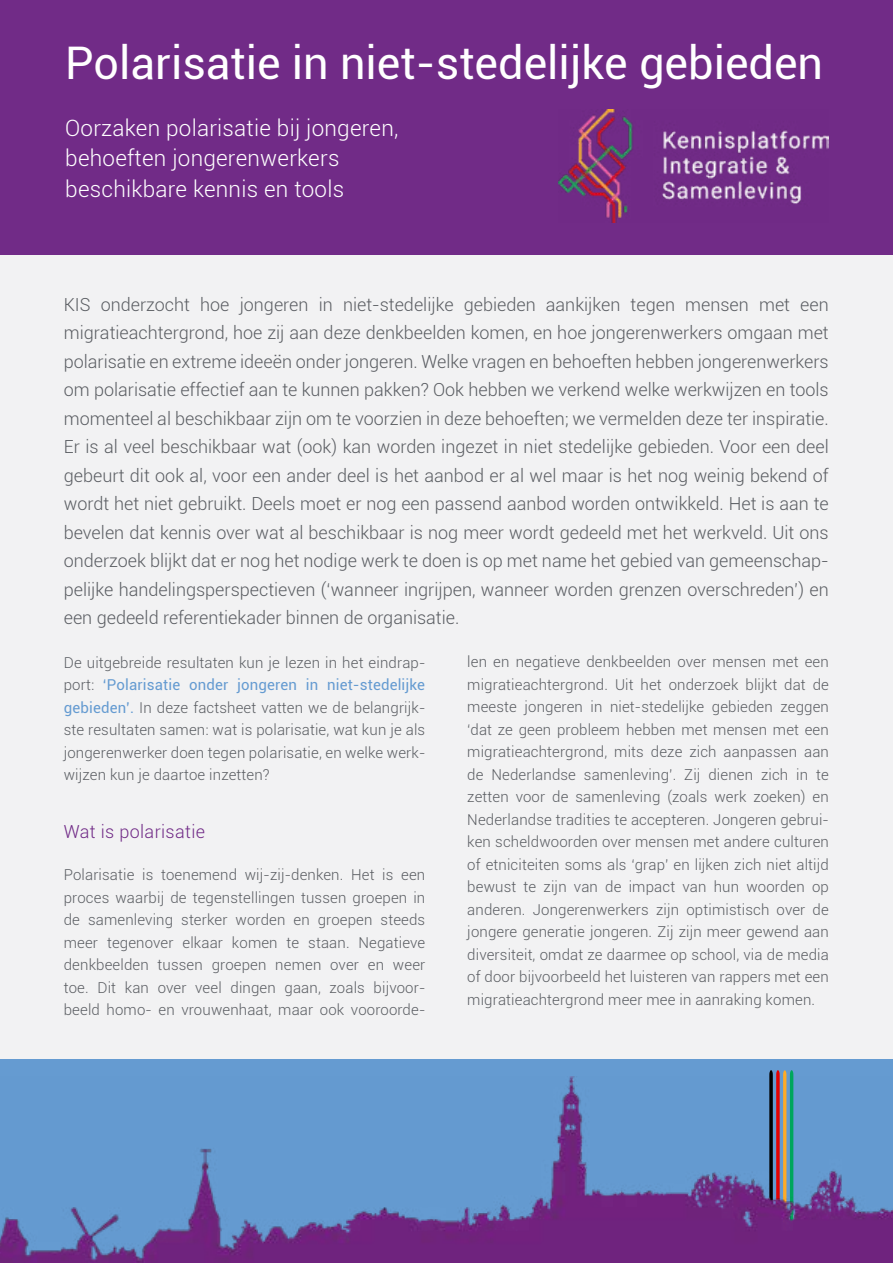
<style>
.page{position:relative;width:893px;height:1263px;background:#fff}
.page>*{position:absolute;margin:0;border:0;box-sizing:border-box;transform-origin:0 0}
.t1{font:45px "Roboto";color:#fff}
.t2{font:300 22.5px/30.3px "Roboto";letter-spacing:.01em;color:#fff}
.t3{font:300 18px/28.5px "Roboto";color:#5a5d62;text-align:justify}
.t4{font:300 18px "Roboto";letter-spacing:.02em;color:#712b87}
.t5{font:300 15px/22.5px "Roboto";letter-spacing:.01em;color:#5a5d62;text-align:justify}
.s1{font-weight:400;color:#659bd1}
</style>
<div class="page">
<div style="left:0;top:213px;width:893px;height:893px;background:#f2f2f3"></div>
<div style="left:0;top:1059px;width:893px;height:204px;background:#659bd1"></div>
<div style="left:0;top:0;width:893px;height:254px;background:#712b87"></div>
<svg style="left:769px;top:1070px;width:24px;height:6px"></svg>
<img style="left:0;top:1076px;width:893px;height:187px">
<img style="left:558px;top:110px;width:271px;height:112px">
<h1 class="t1" style="left:65px;top:31px;width:759px">Polarisatie in niet-stedelijke gebieden</h1>
<h2 class="t2" style="left:65px;top:112px;width:335px">Oorzaken polarisatie bij jongeren, behoeften jongerenwerkers beschikbare kennis en tools</h2>
<p class="t3" style="left:64px;top:289px;width:766px">KIS onderzocht hoe jongeren in niet-stedelijke gebieden aankijken tegen mensen met een migratieachtergrond, hoe zij aan deze denkbeelden komen, en hoe jongerenwerkers omgaan met polarisatie en extreme ideeën onder jongeren. Welke vragen en behoeften hebben jongerenwerkers om polarisatie effectief aan te kunnen pakken? Ook hebben we verkend welke werkwijzen en tools momenteel al beschikbaar zijn om te voorzien in deze behoeften; we vermelden deze ter inspiratie.<br>Er is al veel beschikbaar wat (ook) kan worden ingezet in niet stedelijke gebieden. Voor een deel gebeurt dit ook al, voor een ander deel is het aanbod er al wel maar is het nog weinig bekend of wordt het niet gebruikt. Deels moet er nog een passend aanbod worden ontwikkeld. Het is aan te bevelen dat kennis over wat al beschikbaar is nog meer wordt gedeeld met het werkveld. Uit ons onderzoek blijkt dat er nog het nodige werk te doen is op met name het gebied van gemeenschap&shy;pelijke handelingsperspectieven (‘wanneer ingrijpen, wanneer worden grenzen overschreden’) en een gedeeld referentiekader binnen de organisatie.</p>
<p class="t5" style="left:64px;top:650px;width:363px">De uitgebreide resultaten kun je lezen in het eindrap&shy;port: <span class="s1">‘Polarisatie onder jongeren in niet-stedelijke gebieden’.</span> In deze factsheet vatten we de belangrijk&shy;ste resultaten samen: wat is polarisatie, wat kun je als jongerenwerker doen tegen polarisatie, en welke werk&shy;wijzen kun je daartoe inzetten?</p>
<p class="t4" style="left:64px;top:819px;width:143px">Wat is polarisatie</p>
<p class="t5" style="left:64px;top:863px;width:363px">Polarisatie is toenemend wij-zij-denken. Het is een proces waarbij de tegenstellingen tussen groepen in de samenleving sterker worden en groepen steeds meer tegenover elkaar komen te staan. Negatieve denkbeelden tussen groepen nemen over en weer toe. Dit kan over veel dingen gaan, zoals bijvoor&shy;beeld homo- en vrouwenhaat, maar ook vooroorde-</p>
<p class="t5" style="left:467px;top:650px;width:363px">len en negatieve denkbeelden over mensen met een migratieachtergrond. Uit het onderzoek blijkt dat de meeste jongeren in niet-stedelijke gebieden zeggen ‘dat ze geen probleem hebben met mensen met een migratieachtergrond, mits deze zich aanpassen aan de Nederlandse samenleving’. Zij dienen zich in te zetten voor de samenleving (zoals werk zoeken) en Nederlandse tradities te accepteren. Jongeren gebrui&shy;ken scheldwoorden over mensen met andere culturen of etniciteiten soms als ‘grap’ en lijken zich niet altijd bewust te zijn van de impact van hun woorden op anderen. Jongerenwerkers zijn optimistisch over de jongere generatie jongeren. Zij zijn meer gewend aan diversiteit, omdat ze daarmee op school, via de media of door bijvoorbeeld het luisteren van rappers met een migratieachtergrond meer mee in aanraking komen.</p>
</div>
